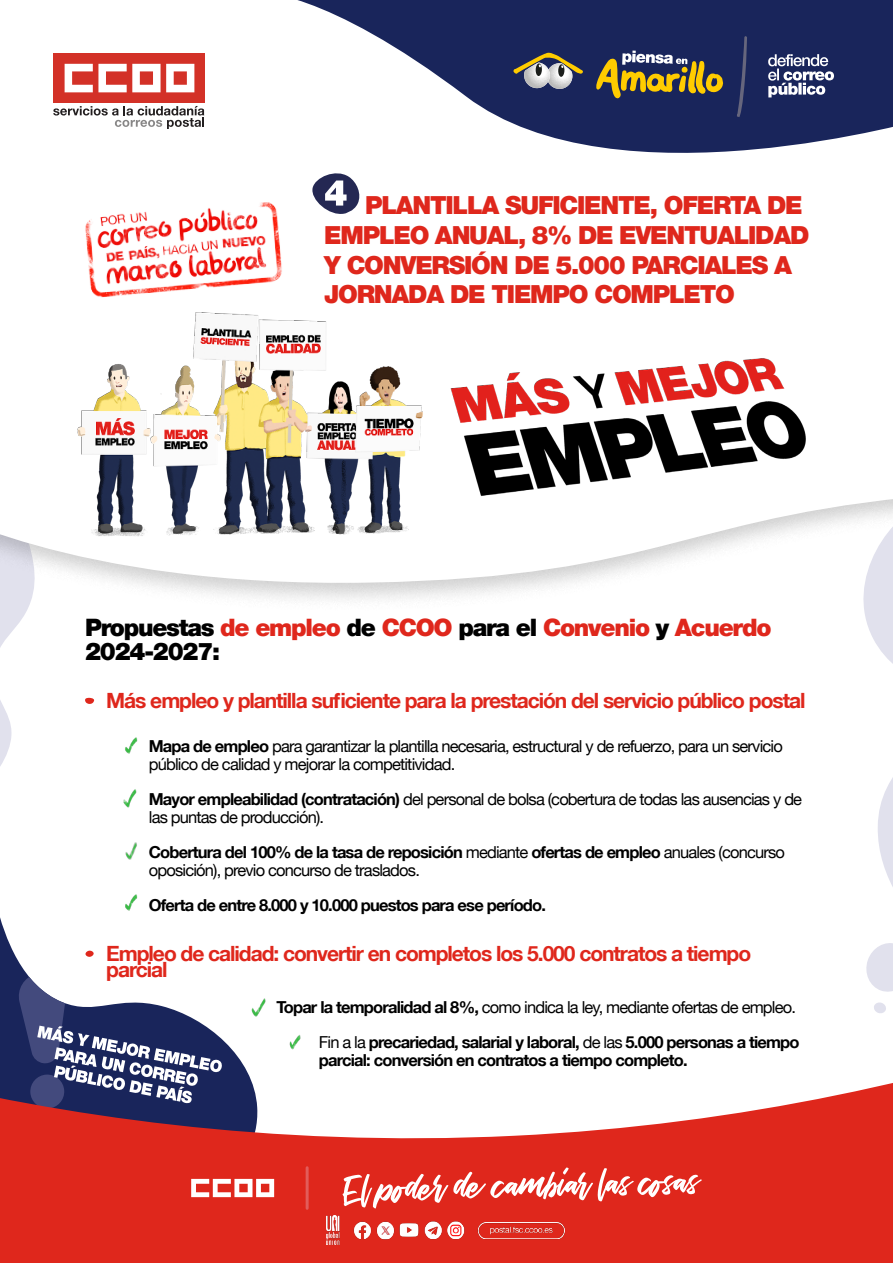
<style>
.page{position:relative;width:893px;height:1263px;background:#fff}
.page>*{position:absolute;margin:0;border:0;box-sizing:border-box;transform-origin:0 0}
.t1{font:900 24.9px/29.8px "Helvetica Neue LT";letter-spacing:-.05em;color:#df271c}
.t2{font:900 24px/24px "Helvetica Neue LT";letter-spacing:-.05em;color:#000}
.t3{font:700 21px/16.5px "Helvetica Neue LT";letter-spacing:-.05em;color:#df271c}
.t4{font:16.5px/18px "Helvetica Neue LT";letter-spacing:-.05em;color:#000}
.t5{font:700 16.5px/35px "Helvetica Neue LT";letter-spacing:-.05em;color:#000;text-align:right}
.s1{color:#df271c}
.s2{font-weight:700}
.s3{font-weight:400}
</style>
<div class="page">
<svg style="left:0;top:611px;width:27px;height:155px"></svg>
<div style="left:0;top:0;width:893px;height:611px;background:#000;opacity:.2"></div>
<img style="left:0;top:0;width:893px;height:586px">
<div style="left:53px;top:53px;width:151px;height:50px;background:#d33127"></div>
<svg style="left:65px;top:64px;width:129px;height:28px"></svg>
<svg style="left:53px;top:106px;width:151px;height:23px"></svg>
<svg style="left:0;top:917px;width:893px;height:346px"></svg>
<svg style="left:342px;top:1167px;width:360px;height:41px"></svg>
<svg style="left:191px;top:1179px;width:83px;height:18px"></svg>
<hr style="left:306px;top:1168px;width:3px;height:40px;background:#e25c5a">
<img style="left:326px;top:1215px;width:241px;height:29px">
<svg style="left:257px;top:0;width:636px;height:209px"></svg>
<svg style="left:768px;top:54px;width:66px;height:43px"></svg>
<svg style="left:737px;top:36px;width:10px;height:81px"></svg>
<svg style="left:513px;top:53px;width:70px;height:36px;background:#7a797a"></svg>
<svg style="left:595px;top:51px;width:130px;height:49px;background:#6a6349"></svg>
<img style="left:84px;top:200px;width:215px;height:116px">
<svg style="left:842px;top:394px;width:51px;height:600px"></svg>
<svg style="left:873px;top:1002px;width:14px;height:12px"></svg>
<svg style="left:85px;top:698px;width:9px;height:6px"></svg>
<svg style="left:85px;top:950px;width:9px;height:7px"></svg>
<img style="left:125px;top:737px;width:13px;height:17px">
<img style="left:123px;top:789px;width:14px;height:19px">
<img style="left:125px;top:894px;width:13px;height:17px">
<img style="left:248px;top:994px;width:19px;height:25px">
<img style="left:125px;top:842px;width:12px;height:18px">
<img style="left:286px;top:1029px;width:19px;height:25px">
<svg style="left:310px;top:168px;width:52px;height:49px"></svg>
<svg style="left:16px;top:972px;width:206px;height:137px"></svg>
<h1 class="t1" style="left:324px;top:190px;width:487px;text-indent:41px">PLANTILLA SUFICIENTE, OFERTA DE<br>EMPLEO ANUAL, 8% DE EVENTUALIDAD<br>Y CONVERSIÓN DE 5.000 PARCIALES A<br>JORNADA DE TIEMPO COMPLETO</h1>
<h2 class="t2" style="left:85px;top:615px;width:688px">Propuestas <span class="s1">de empleo</span> de <span class="s1">CCOO</span> para el <span class="s1">Convenio</span> y <span class="s1">Acuerdo<br></span>2024-2027:</h2>
<p class="t3" style="left:106px;top:692px;width:701px">Más empleo y plantilla suficiente para la prestación del servicio público postal</p>
<p class="t4" style="left:149px;top:737px;width:635px"><span class="s2">Mapa de empleo</span> para garantizar la plantilla necesaria, estructural y de refuerzo, para un servicio público de calidad y mejorar la competitividad.</p>
<p class="t4" style="left:149px;top:790px;width:655px"><span class="s2">Mayor empleabilidad (contratación)</span> del personal de bolsa (cobertura de todas las ausencias y de las puntas de producción).</p>
<p class="t4" style="left:149px;top:843px;width:638px"><span class="s2">Cobertura del 100% de la tasa de reposición</span> mediante <span class="s2">ofertas de empleo</span> anuales (concurso oposición), previo concurso de traslados.</p>
<p class="t5" style="left:149px;top:887px;width:399px">Oferta de entre 8.000 y 10.000 puestos para ese período.</p>
<p class="t3" style="left:106px;top:944px;width:646px">Empleo de calidad: convertir en completos los 5.000 contratos a tiempo parcial</p>
<p class="t5" style="left:276px;top:989px;width:525px">Topar la temporalidad al 8%, <span class="s3">como indica la ley, mediante ofertas de empleo.<br>Fin a la</span> precariedad, salarial y laboral, <span class="s3">de las</span> 5.000 personas a tiempo</p>
<p class="t5" style="left:319px;top:1042px;width:370px">parcial: conversión en contratos a tiempo completo.</p>
</div>
